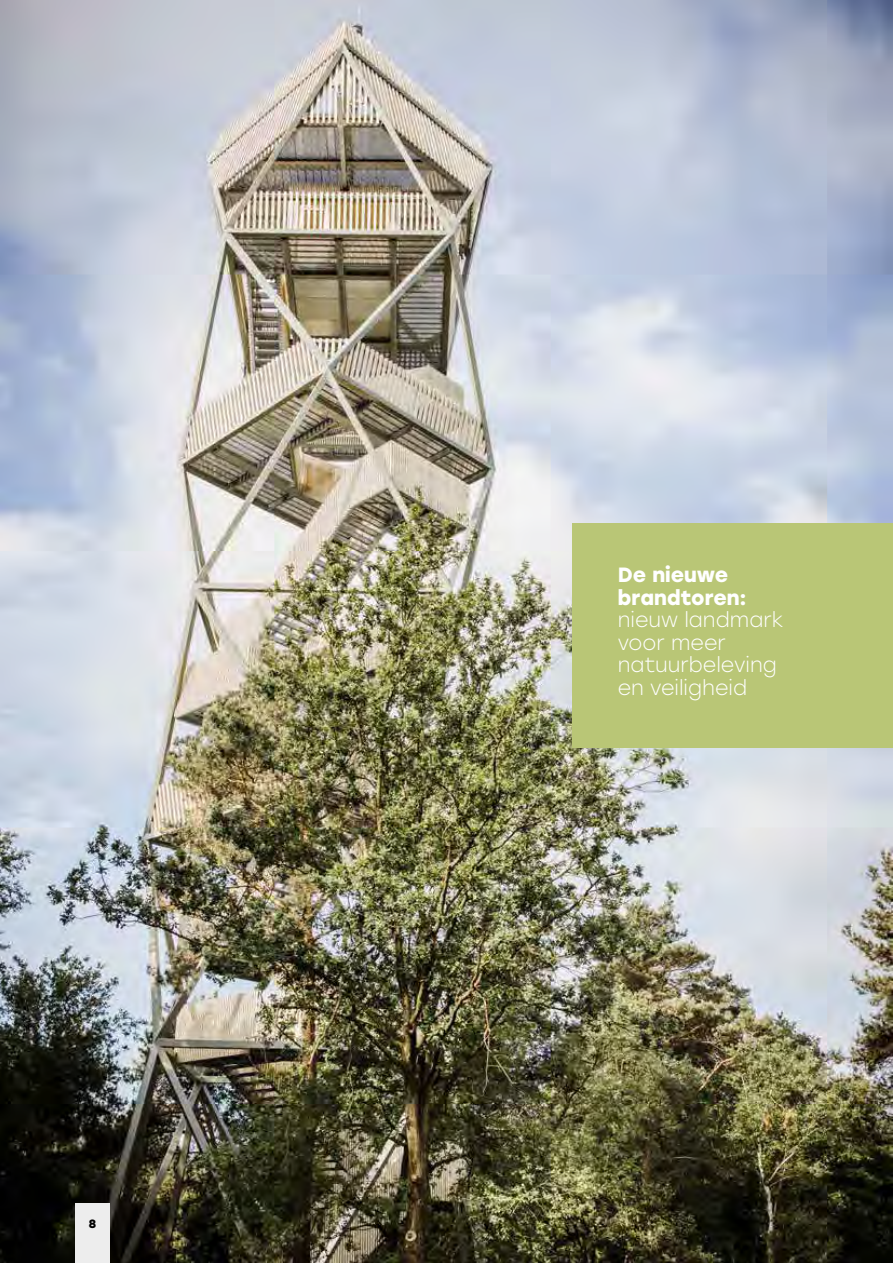
<style>
.page{position:relative;width:893px;height:1263px;background:#fff}
.page>*{position:absolute;margin:0;border:0;box-sizing:border-box;transform-origin:0 0}
.t1{font:300 20.7px/22.5px "Stolzl";color:#fff}
.t2{font:700 20.7px/22.5px "Stolzl";color:#fff}
.t3{font:700 12px "Stolzl";color:#000}
</style>
<div class="page">
<img style="left:0;top:0;width:893px;height:1263px">
<div style="left:573px;top:523px;width:320px;height:224px;background:#b9c676"></div>
<div style="left:75px;top:1203px;width:35px;height:60px;background:#ededed"></div>
<p class="t3" style="left:89px;top:1215px;width:9px">8</p>
<p class="t2" style="left:618px;top:563px;width:130px">De nieuwe brandtoren:</p>
<p class="t1" style="left:618px;top:608px;width:167px">nieuw landmark voor meer natuurbeleving en veiligheid</p>
</div>
